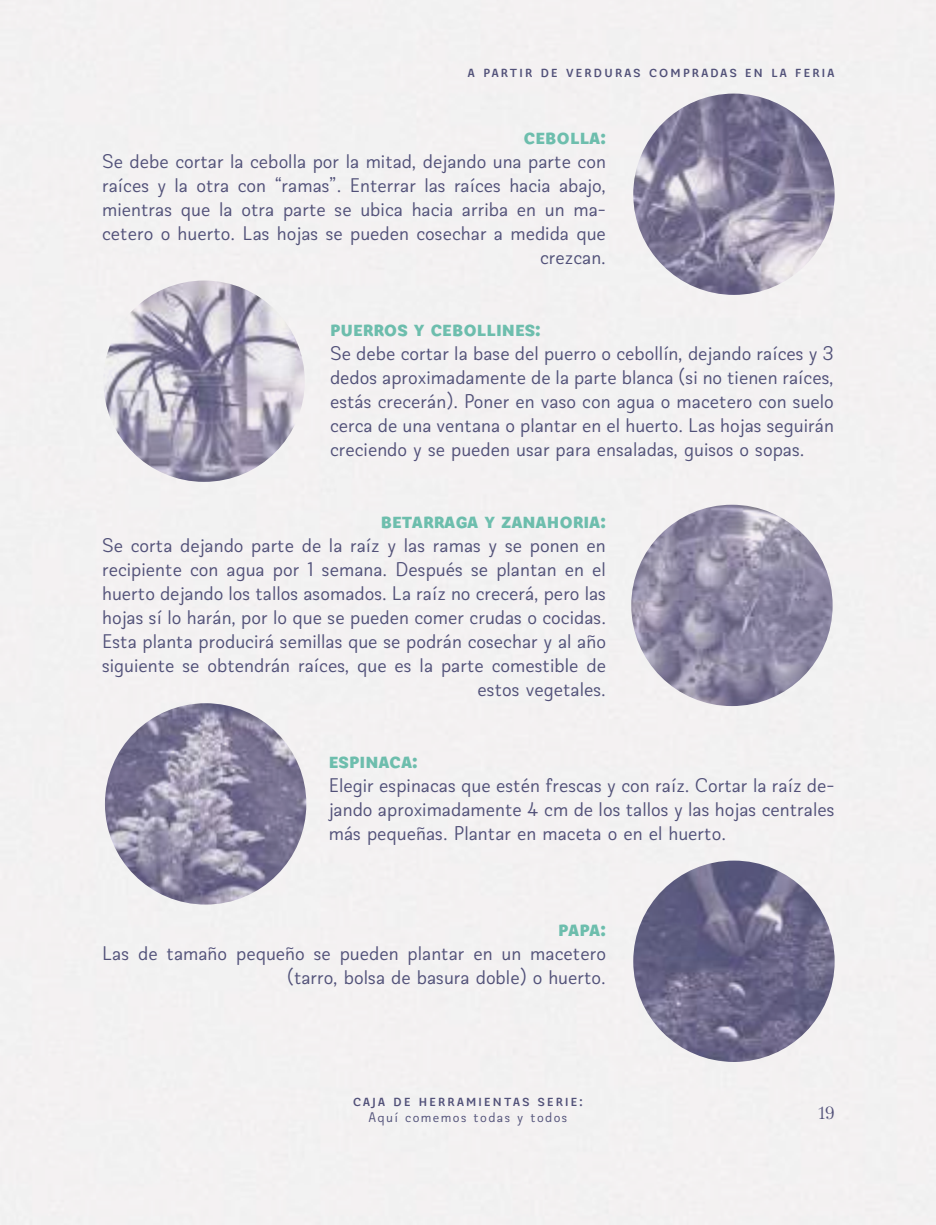
<style>
.page{position:relative;width:936px;height:1225px;background:#fff}
.page>*{position:absolute;margin:0;border:0;box-sizing:border-box;transform-origin:0 0}
.t1{font:900 22px "Biblioteca Sans";color:#73c9b7}
.t2{font:20px/24px "Biblioteca Sans";color:#565680;text-align:right}
.t3{font:18px "Biblioteca";color:#565680}
.t4{font:600 16px "Biblioteca Sans";letter-spacing:.1em;color:#565680}
.t5{font:14px "Biblioteca Sans";letter-spacing:.1em;color:#565680}
</style>
<div class="page">
<img style="left:0;top:0;width:935px;height:1225px">
<p class="t4" style="left:467px;top:61px;width:118px">a partir de verd</p>
<p class="t4" style="left:604px;top:61px;width:20px">uras</p>
<p class="t4" style="left:648px;top:61px;width:12px">com</p>
<p class="t4" style="left:682px;top:61px;width:19px">pradas</p>
<p class="t4" style="left:745px;top:61px;width:67px">en la feria</p>
<p class="t1" style="left:523px;top:122px;width:84px">cebolla:</p>
<p class="t2" style="left:102px;top:149px;width:505px">Se debe cortar la cebolla por la mitad, dejando una parte con raíces y la otra con “ramas”. Enterrar las raíces hacia abajo, mientras que la otra parte se ubica hacia arriba en un ma&shy;cetero o huerto. Las hojas se pueden cosechar a medida que crezcan.</p>
<p class="t1" style="left:330px;top:314px;width:35px">puerros</p>
<p class="t1" style="left:414px;top:314px;width:93px">y cebollines</p>
<p class="t1" style="left:535px;top:314px;width:7px">:</p>
<p class="t2" style="left:330px;top:341px;width:505px;text-align:justify">Se debe cortar la base del puerro o cebollín, dejando raíces y 3 dedos aproximadamente de la parte blanca (si no tienen raíces, estás crecerán). Poner en vaso con agua o macetero con suelo cerca de una ventana o plantar en el huerto. Las hojas seguirán creciendo y se pueden usar para ensaladas, guisos o sopas.</p>
<p class="t1" style="left:381px;top:506px;width:43px">betarra</p>
<p class="t1" style="left:455px;top:506px;width:59px">ga y zana</p>
<p class="t1" style="left:546px;top:506px;width:24px">horia</p>
<p class="t1" style="left:600px;top:506px;width:7px">:</p>
<p class="t2" style="left:102px;top:533px;width:505px">Se corta dejando parte de la raíz y las ramas y se ponen en recipiente con agua por 1 semana. Después se plantan en el huerto dejando los tallos asomados. La raíz no crecerá, pero las hojas sí lo harán, por lo que se pueden comer crudas o cocidas.<br>Esta planta producirá semillas que se podrán cosechar y al año siguiente se obtendrán raíces, que es la parte comestible de estos vegetales.</p>
<p class="t1" style="left:329px;top:746px;width:12px">espinaca</p>
<p class="t1" style="left:412px;top:746px;width:7px">:</p>
<p class="t2" style="left:329px;top:773px;width:507px;text-align:justify">Elegir espinacas que estén frescas y con raíz. Cortar la raíz de&shy;jando aproximadamente 4 cm de los tallos y las hojas centrales más pequeñas. Plantar en maceta o en el huerto.</p>
<p class="t1" style="left:558px;top:914px;width:12px">papa</p>
<p class="t1" style="left:600px;top:914px;width:7px">:</p>
<p class="t2" style="left:102px;top:941px;width:505px">Las de tamaño pequeño se pueden plantar en un macetero (tarro, bolsa de basura doble) o huerto.</p>
<p class="t4" style="left:353px;top:1090px;width:194px">caja de herramientas SERIE</p>
<p class="t4" style="left:579px;top:1090px;width:5px">:</p>
<p class="t5" style="left:368px;top:1109px;width:200px">Aquí comemos todas y todos</p>
<p class="t3" style="left:818px;top:1102px;width:17px">19</p>
</div>
